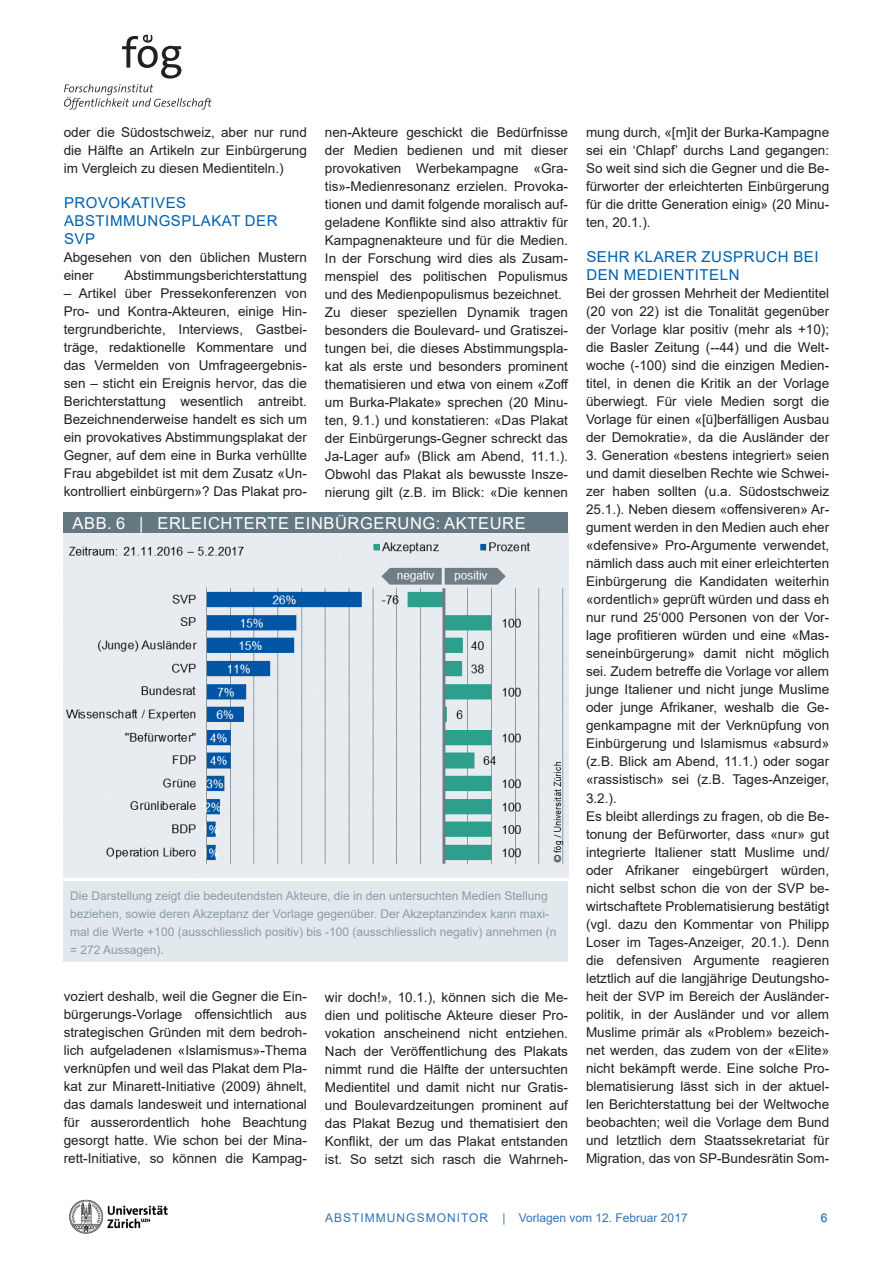
<style>
.page{position:relative;width:893px;height:1263px;background:#fff}
.page>*{position:absolute;margin:0;border:0;box-sizing:border-box;transform-origin:0 0}
.Box-Titel{font:16.5px "Arial";letter-spacing:.035em;color:#fff}
.T-Titel{font:15px/18px "Arial";letter-spacing:.035em;color:#0160ae}
.L-text{font:13.5px/18px "Arial";color:#231f20;text-align:justify}
.Grafik-Text{font:12px/18px "Arial";color:#8a9ca6}
.t1{font:12px "Arial";color:#2f74ba}
.t2{font:12px "Arial";color:#0160ae}
</style>
<div class="page">
<img style="left:69px;top:1199px;width:99px;height:35px">
<svg style="left:64px;top:35px;width:148px;height:74px"></svg>
<img style="left:64px;top:533px;width:504px;height:345px">
<div style="left:64px;top:512px;width:504px;height:21px;background:#647882"></div>
<div style="left:64px;top:881px;width:504px;height:80px;background:#e2e9ed"></div>
<p class="L-text" style="left:64px;top:124px;width:245px">oder die Südostschweiz, aber nur rund die Hälfte an Artikeln zur Einbürgerung im Vergleich zu diesen Medientiteln.)</p>
<p class="T-Titel" style="left:64px;top:194px;width:215px">PROVOKATIVES<br>ABSTIMMUNGSPLAKAT DER<br>SVP</p>
<p class="L-text" style="left:64px;top:249px;width:245px">Abgesehen von den üblichen Mustern einer</p>
<p class="L-text" style="left:125px;top:267px;width:184px">Abstimmungsberichterstattung</p>
<p class="L-text" style="left:64px;top:285px;width:245px">– Artikel über Pressekonferenzen von Pro- und Kontra-Akteuren, einige Hin&shy;tergrundberichte, Interviews, Gastbei&shy;träge, redaktionelle Kommentare und das Vermelden von Umfrageergebnis&shy;sen – sticht ein Ereignis hervor, das die Berichterstattung wesentlich antreibt.<br>Bezeichnenderweise handelt es sich um ein provokatives Abstimmungsplakat der Gegner, auf dem eine in Burka verhüllte Frau abgebildet ist mit dem Zusatz «Un&shy;kontrolliert einbürgern»? Das Plakat pro-</p>
<p class="L-text" style="left:325px;top:124px;width:245px">nen-Akteure geschickt die Bedürfnisse der Medien bedienen und mit dieser provokativen Werbekampagne «Gra&shy;tis»-Medienresonanz erzielen. Provoka&shy;tionen und damit folgende moralisch auf&shy;geladene Konflikte sind also attraktiv für Kampagnenakteure und für die Medien.<br>In der Forschung wird dies als Zusam&shy;menspiel des politischen Populismus und des Medienpopulismus bezeichnet.</p>
<p class="L-text" style="left:325px;top:304px;width:245px">Zu dieser speziellen Dynamik tragen besonders die Boulevard- und Gratiszei&shy;tungen bei, die dieses Abstimmungspla&shy;kat als erste und besonders prominent thematisieren und etwa von einem «Zoff um Burka-Plakate» sprechen (20 Minu&shy;ten, 9.1.) und konstatieren: «Das Plakat der Einbürgerungs-Gegner schreckt das Ja-Lager auf» (Blick am Abend, 11.1.).<br>Obwohl das Plakat als bewusste Insze&shy;nierung gilt (z.B. im Blick: «Die kennen</p>
<p class="Box-Titel" style="left:73px;top:512px;width:455px">ABB. 6 | ERLEICHTERTE EINBÜRGERUNG: AKTEURE</p>
<p class="Grafik-Text" style="left:70px;top:886px;width:488px">Die Darstellung zeigt die bedeutendsten Akteure, die in den untersuchten Medien Stellung beziehen, sowie deren Akzeptanz der Vorlage gegenüber. Der Akzeptanzindex kann maxi&shy;mal die Werte +100 (ausschliesslich positiv) bis -100 (ausschliesslich negativ) annehmen (n = 272 Aussagen).</p>
<p class="L-text" style="left:64px;top:987px;width:245px">voziert deshalb, weil die Gegner die Ein&shy;bürgerungs-Vorlage offensichtlich aus strategischen Gründen mit dem bedroh&shy;lich aufgeladenen «Islamismus»-Thema verknüpfen und weil das Plakat dem Pla&shy;kat zur Minarett-Initiative (2009) ähnelt, das damals landesweit und international für ausserordentlich hohe Beachtung gesorgt hatte. Wie schon bei der Mina&shy;rett-Initiative, so können die Kampag-</p>
<p class="L-text" style="left:325px;top:988px;width:245px">wir doch!», 10.1.), können sich die Me&shy;dien und politische Akteure dieser Pro&shy;vokation anscheinend nicht entziehen.<br>Nach der Veröffentlichung des Plakats nimmt rund die Hälfte der untersuchten Medientitel und damit nicht nur Gratis&shy;und Boulevardzeitungen prominent auf das Plakat Bezug und thematisiert den Konflikt, der um das Plakat entstanden ist. So setzt sich rasch die Wahrneh-</p>
<p class="L-text" style="left:586px;top:124px;width:245px">mung durch, «[m]it der Burka-Kampagne sei ein ‘Chlapf’ durchs Land gegangen:<br>So weit sind sich die Gegner und die Be&shy;fürworter der erleichterten Einbürgerung für die dritte Generation einig» (20 Minu&shy;ten, 20.1.).</p>
<p class="T-Titel" style="left:586px;top:248px;width:234px">SEHR KLARER ZUSPRUCH BEI<br>DEN MEDIENTITELN</p>
<p class="L-text" style="left:586px;top:285px;width:245px">Bei der grossen Mehrheit der Medientitel (20 von 22) ist die Tonalität gegenüber der Vorlage klar positiv (mehr als +10); die Basler Zeitung (--44) und die Welt&shy;woche (-100) sind die einzigen Medien&shy;titel, in denen die Kritik an der Vorlage überwiegt. Für viele Medien sorgt die Vorlage für einen «[ü]berfälligen Ausbau der Demokratie», da die Ausländer der</p>
<p class="L-text" style="left:586px;top:447px;width:245px">3. Generation «bestens integriert» seien und damit dieselben Rechte wie Schwei&shy;zer haben sollten (u.a. Südostschweiz 25.1.). Neben diesem «offensiveren» Ar&shy;gument werden in den Medien auch eher «defensive» Pro-Argumente verwendet, nämlich dass auch mit einer erleichterten Einbürgerung die Kandidaten weiterhin «ordentlich» geprüft würden und dass eh nur rund 25‘000 Personen von der Vor&shy;lage profitieren würden und eine «Mas&shy;seneinbürgerung» damit nicht möglich sei. Zudem betreffe die Vorlage vor allem junge Italiener und nicht junge Muslime oder junge Afrikaner, weshalb die Ge&shy;genkampagne mit der Verknüpfung von Einbürgerung und Islamismus «absurd» (z.B. Blick am Abend, 11.1.) oder sogar «rassistisch» sei (z.B. Tages-Anzeiger, 3.2.).</p>
<p class="L-text" style="left:586px;top:807px;width:245px">Es bleibt allerdings zu fragen, ob die Be&shy;tonung der Befürworter, dass «nur» gut integrierte Italiener statt Muslime und/ oder Afrikaner eingebürgert würden, nicht selbst schon die von der SVP be&shy;wirtschaftete Problematisierung bestätigt (vgl. dazu den Kommentar von Philipp Loser im Tages-Anzeiger, 20.1.). Denn die defensiven Argumente reagieren letztlich auf die langjährige Deutungsho&shy;heit der SVP im Bereich der Ausländer&shy;politik, in der Ausländer und vor allem Muslime primär als «Problem» bezeich&shy;net werden, das zudem von der «Elite» nicht bekämpft werde. Eine solche Pro&shy;blematisierung lässt sich in der aktuel&shy;len Berichterstattung bei der Weltwoche beobachten; weil die Vorlage dem Bund und letztlich dem Staatssekretariat für Migration, das von SP-Bundesrätin Som-</p>
<p class="t1" style="left:325px;top:1209px;width:364px">ABSTIMMUNGSMONITOR | Vorlagen vom 12. Februar 2017</p>
<p class="t2" style="left:821px;top:1209px;width:8px">6</p>
</div>
